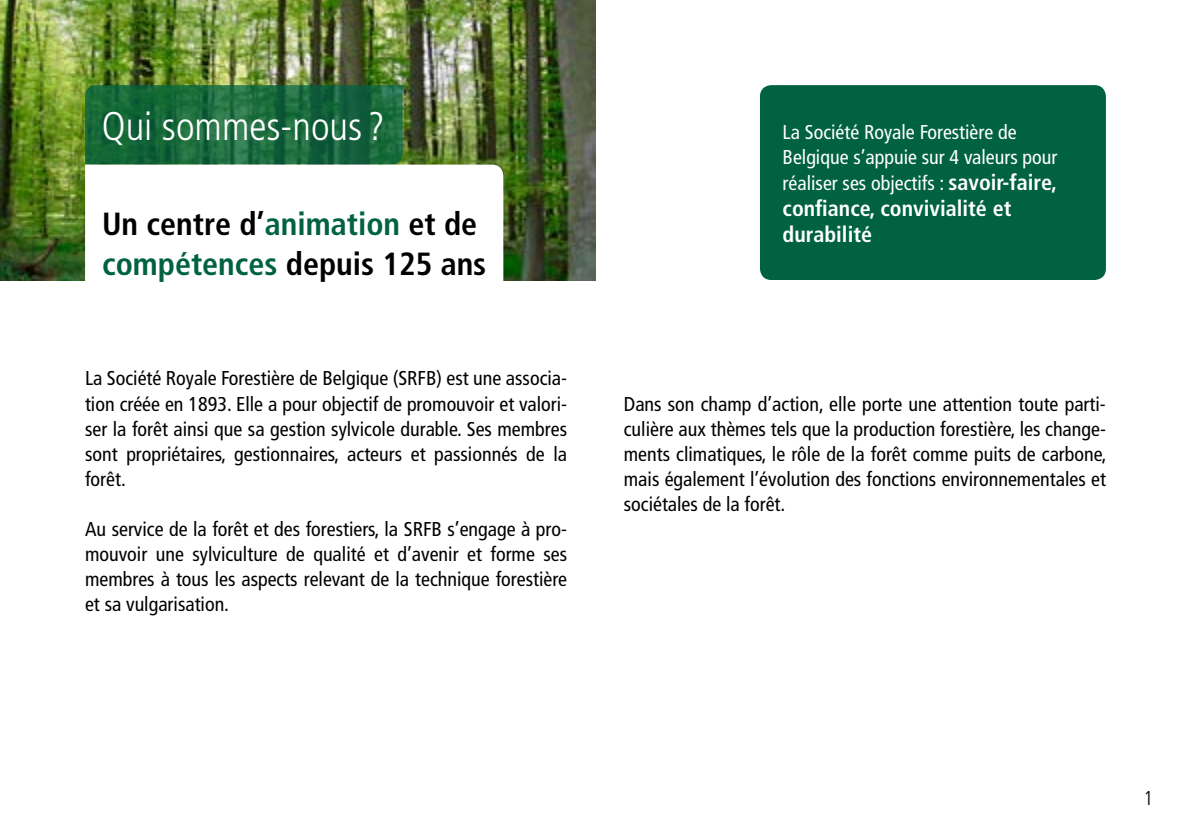
<style>
.page{position:relative;width:1191px;height:840px;background:#fff}
.page>*{position:absolute;margin:0;border:0;box-sizing:border-box;transform-origin:0 0}
.t1{font:300 condensed 40px "Frutiger LT Std";color:#fff}
.t2{font:700 condensed 32px/40px "Frutiger LT Std";color:#000}
.t3{font:700 condensed 22px/26px "Frutiger LT Std";color:#fff}
.t4{font:condensed 20px/25px "Frutiger LT Std";color:#000;text-align:justify}
.t5{font:condensed 20px/25.6px "Frutiger LT Std";color:#fff}
.t6{font:300 condensed 20px "Frutiger LT Std";color:#000}
.s1{color:#006241}
.s2{font-weight:700;font-size:22px}
</style>
<div class="page">
<img style="left:0;top:0;width:595px;height:280px">
<svg style="left:85px;top:85px;width:318px;height:79px;background:#19683c"></svg>
<svg style="left:85px;top:164px;width:418px;height:117px"></svg>
<div style="left:760px;top:85px;width:346px;height:195px;background:#006241;border-radius:11px"></div>
<h1 class="t1" style="left:102px;top:103px;width:284px">Qui sommes-nous ?</h1>
<h2 class="t2" style="left:102px;top:204px;width:386px">Un centre d’<span class="s1">animation</span> et de <span class="s1">compétences</span> depuis 125 ans</h2>
<p class="t4" style="left:85px;top:366px;width:483px">La Société Royale Forestière de Belgique (SRFB) est une associa&shy;tion créée en 1893. Elle a pour objectif de promouvoir et valori&shy;ser la forêt ainsi que sa gestion sylvicole durable. Ses membres sont propriétaires, gestionnaires, acteurs et passionnés de la forêt.</p>
<p class="t4" style="left:85px;top:516px;width:483px">Au service de la forêt et des forestiers, la SRFB s’engage à pro&shy;mouvoir une sylviculture de qualité et d’avenir et forme ses membres à tous les aspects relevant de la technique forestière et sa vulgarisation.</p>
<p class="t5" style="left:782px;top:119px;width:276px">La Société Royale Forestière de<br>Belgique s’appuie sur 4 valeurs pour réaliser ses objectifs : <span class="s2">savoir-faire,</span></p>
<p class="t3" style="left:782px;top:195px;width:230px">confiance, convivialité et durabilité</p>
<p class="t4" style="left:624px;top:391px;width:484px">Dans son champ d’action, elle porte une attention toute parti&shy;culière aux thèmes tels que la production forestière, les change&shy;ments climatiques, le rôle de la forêt comme puits de carbone, mais également l’évolution des fonctions environnementales et sociétales de la forêt.</p>
<p class="t6" style="left:1143px;top:786px;width:11px">1</p>
</div>
